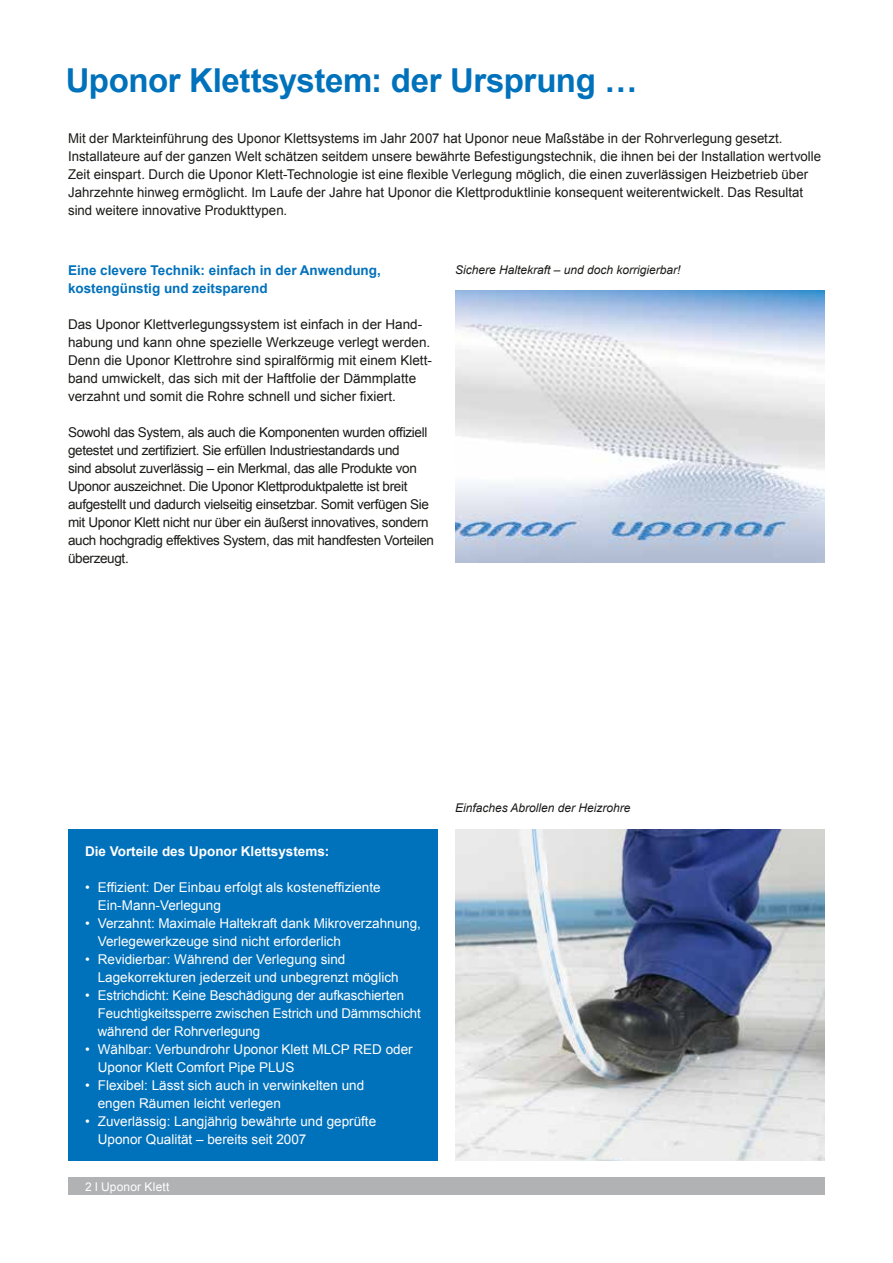
<style>
.page{position:relative;width:893px;height:1263px;background:#fff}
.page>*{position:absolute;margin:0;border:0;box-sizing:border-box;transform-origin:0 0}
.t1{font:700 33px "Arial";letter-spacing:-.01em;color:#0071bb}
.t2{font:13.5px/18px "Arial";color:#1a1a18}
.t3{font:13.5px/18px "Arial";color:#fff}
.t4{font:13.5px/18px "Arial";letter-spacing:-.025em;color:#1a1a18}
.t5{font:700 13.5px/18px "Arial";color:#0071bb}
.t6{font:700 13.5px "Arial";color:#fff}
.t7{font:italic 12px "Arial";color:#1a1a18}
.t8{font:12px "Arial";letter-spacing:.015em;color:#fff}
</style>
<div class="page">
<div style="left:68px;top:1178px;width:757px;height:17px;background:#b1b2b3"></div>
<img style="left:455px;top:829px;width:370px;height:332px">
<img style="left:455px;top:291px;width:370px;height:272px">
<div style="left:68px;top:829px;width:370px;height:332px;background:#0071bb"></div>
<h1 class="t1" style="left:66px;top:58px;width:573px">Uponor Klettsystem: der Ursprung …</h1>
<p class="t2" style="left:68px;top:129px;width:755px">Mit der Markteinführung des Uponor Klettsystems im Jahr 2007 hat Uponor neue Maßstäbe in der Rohrverlegung gesetzt.<br>Installateure auf der ganzen Welt schätzen seitdem unsere bewährte Befestigungstechnik, die ihnen bei der Installation wertvolle Zeit einspart. Durch die Uponor Klett-Technologie ist eine flexible Verlegung möglich, die einen zuverlässigen Heizbetrieb über Jahrzehnte hinweg ermöglicht. Im Laufe der Jahre hat Uponor die Klettproduktlinie konsequent weiterentwickelt. Das Resultat sind weitere innovative Produkttypen.</p>
<p class="t5" style="left:68px;top:261px;width:314px">Eine clevere Technik: einfach in der Anwendung, kostengünstig und zeitsparend</p>
<p class="t2" style="left:68px;top:315px;width:365px">Das Uponor Klettverlegungssystem ist einfach in der Hand&shy;habung und kann ohne spezielle Werkzeuge verlegt werden.<br>Denn die Uponor Klettrohre sind spiralförmig mit einem Klett&shy;band umwickelt, das sich mit der Haftfolie der Dämmplatte verzahnt und somit die Rohre schnell und sicher fixiert.</p>
<p class="t4" style="left:68px;top:423px;width:368px">Sowohl das System, als auch die Komponenten wurden offiziell getestet und zertifiziert. Sie erfüllen Industriestandards und<br>sind absolut zuverlässig – ein Merkmal, das alle Produkte von Uponor auszeichnet. Die Uponor Klettproduktpalette ist breit aufgestellt und dadurch vielseitig einsetzbar. Somit verfügen Sie mit Uponor Klett nicht nur über ein äußerst innovatives, sondern auch hochgradig effektives System, das mit handfesten Vorteilen überzeugt.</p>
<p class="t7" style="left:455px;top:262px;width:227px">Sichere Haltekraft – und doch korrigierbar!</p>
<p class="t6" style="left:85px;top:842px;width:246px">Die Vorteile des Uponor Klettsystems:</p>
<p class="t3" style="left:98px;top:878px;width:284px;text-indent:-13px">• Effizient: Der Einbau erfolgt als kosteneffiziente<br>Ein-Mann-Verlegung</p>
<p class="t3" style="left:98px;top:914px;width:325px;text-indent:-13px">• Verzahnt: Maximale Haltekraft dank Mikroverzahnung,<br>Verlegewerkzeuge sind nicht erforderlich</p>
<p class="t3" style="left:98px;top:950px;width:302px;text-indent:-13px">• Revidierbar: Während der Verlegung sind<br>Lagekorrekturen jederzeit und unbegrenzt möglich</p>
<p class="t3" style="left:98px;top:986px;width:325px;text-indent:-13px">• Estrichdicht: Keine Beschädigung der aufkaschierten<br>Feuchtigkeitssperre zwischen Estrich und Dämmschicht während der Rohrverlegung</p>
<p class="t3" style="left:98px;top:1040px;width:316px;text-indent:-13px">• Wählbar: Verbundrohr Uponor Klett MLCP RED oder<br>Uponor Klett Comfort Pipe PLUS</p>
<p class="t3" style="left:98px;top:1076px;width:268px;text-indent:-13px">• Flexibel: Lässt sich auch in verwinkelten und engen Räumen leicht verlegen</p>
<p class="t3" style="left:98px;top:1112px;width:280px;text-indent:-13px">• Zuverlässig: Langjährig bewährte und geprüfte<br>Uponor Qualität – bereits seit 2007</p>
<p class="t8" style="left:85px;top:1179px;width:86px">2 l Uponor Klett</p>
<p class="t7" style="left:455px;top:800px;width:177px">Einfaches Abrollen der Heizrohre</p>
</div>
